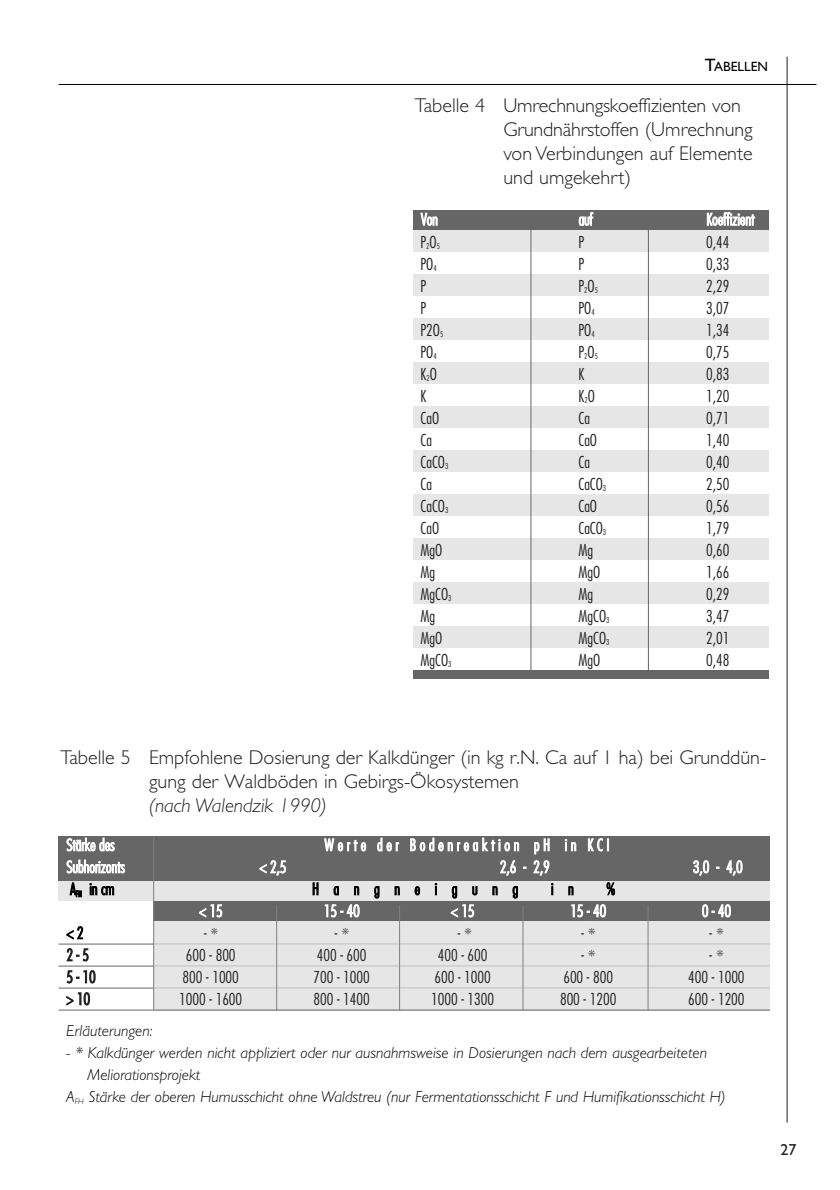
<style>
.page{position:relative;width:840px;height:1190px;background:#fff}
.page>*{position:absolute;margin:0;border:0;box-sizing:border-box;transform-origin:0 0}
.t1{font:300 20px/24px "Gill Sans CE";color:#231f20}
.t2{font:italic 300 20px "Gill Sans CE";color:#231f20}
.t3{font:300 16px "Futura Condensed CE";color:#231f20}
.t4{font:italic 300 16px "Gill Sans CE";color:#000}
.t5{font:300 16px "Futura Condensed CE";letter-spacing:-.005em;color:#fff}
.t6{font:300 16px "Futura Condensed CE";color:#000}
.t7{font:16px "Gill Sans CE";color:#231f20}
.t8{font:13.6px "Gill Sans CE";color:#000}
.s1{font-size:18px}
.s2{font-family:"Gill Sans CE";font-style:italic}
</style>
<div class="page">
<hr style="left:787px;top:57px;width:1px;height:1066px;background:#231f20">
<hr style="left:59px;top:84px;width:757px;height:1px;background:#000">
<div style="left:413px;top:210px;width:356px;height:21px;background:#666"></div>
<div style="left:413px;top:230px;width:356px;height:22px;background:#e6e6e6"></div>
<div style="left:413px;top:274px;width:356px;height:22px;background:#e6e6e6"></div>
<div style="left:413px;top:318px;width:356px;height:22px;background:#e6e6e6"></div>
<div style="left:413px;top:362px;width:356px;height:22px;background:#e6e6e6"></div>
<div style="left:413px;top:406px;width:356px;height:22px;background:#e6e6e6"></div>
<div style="left:413px;top:450px;width:356px;height:22px;background:#e6e6e6"></div>
<div style="left:413px;top:494px;width:356px;height:22px;background:#e6e6e6"></div>
<div style="left:413px;top:538px;width:356px;height:22px;background:#e6e6e6"></div>
<div style="left:413px;top:582px;width:356px;height:22px;background:#e6e6e6"></div>
<div style="left:413px;top:626px;width:356px;height:22px;background:#e6e6e6"></div>
<div style="left:413px;top:670px;width:356px;height:8px;background:#666"></div>
<hr style="left:648px;top:211px;width:1px;height:465px;background:#666">
<hr style="left:530px;top:212px;width:1px;height:464px;background:#666">
<div style="left:154px;top:901px;width:616px;height:20px;background:#666"></div>
<div style="left:59px;top:879px;width:711px;height:22px;background:#e6e6e6"></div>
<div style="left:154px;top:921px;width:616px;height:90px;background:#e6e6e6"></div>
<div style="left:59px;top:836px;width:711px;height:45px;background:#666"></div>
<hr style="left:59px;top:944px;width:711px;height:1px;background:#666">
<hr style="left:154px;top:944px;width:616px;height:1px;background:#fff">
<hr style="left:59px;top:966px;width:711px;height:1px;background:#666">
<hr style="left:154px;top:966px;width:616px;height:1px;background:#fff">
<hr style="left:59px;top:988px;width:711px;height:1px;background:#666">
<hr style="left:59px;top:1010px;width:711px;height:1px;background:#666">
<hr style="left:154px;top:988px;width:616px;height:1px;background:#fff">
<hr style="left:153px;top:837px;width:1px;height:173px;background:#808080">
<hr style="left:399px;top:905px;width:1px;height:105px;background:#808080">
<hr style="left:522px;top:905px;width:1px;height:105px;background:#808080">
<hr style="left:276px;top:905px;width:1px;height:105px;background:#808080">
<hr style="left:648px;top:905px;width:1px;height:105px;background:#808080">
<p class="t8" style="left:705px;top:61px;width:65px"><span class="s1">T</span>ABELLEN</p>
<p class="t1" style="left:503px;top:96px;width:251px;text-indent:-88px">Tabelle 4 Umrechnungskoeffizienten von<br>Grundnährstoffen (Umrechnung von Verbindungen auf Elemente und umgekehrt)</p>
<p class="t5" style="left:421px;top:213px;width:19px">Von</p>
<p class="t5" style="left:579px;top:213px;width:16px">auf</p>
<p class="t5" style="left:706px;top:213px;width:50px">Koeffizient</p>
<p class="t3" style="left:421px;top:235px;width:21px">P<sub>2</sub>O<sub>5</sub></p>
<p class="t3" style="left:578px;top:235px;width:7px">P</p>
<p class="t3" style="left:706px;top:235px;width:25px">0,44</p>
<p class="t3" style="left:421px;top:257px;width:18px">PO<sub>4</sub></p>
<p class="t3" style="left:578px;top:257px;width:7px">P</p>
<p class="t3" style="left:706px;top:257px;width:25px">0,33</p>
<p class="t3" style="left:421px;top:279px;width:7px">P</p>
<p class="t3" style="left:578px;top:279px;width:21px">P<sub>2</sub>O<sub>5</sub></p>
<p class="t3" style="left:706px;top:279px;width:25px">2,29</p>
<p class="t3" style="left:421px;top:301px;width:7px">P</p>
<p class="t3" style="left:578px;top:301px;width:18px">PO<sub>4</sub></p>
<p class="t3" style="left:706px;top:301px;width:25px">3,07</p>
<p class="t3" style="left:421px;top:323px;width:24px">P2O<sub>5</sub></p>
<p class="t3" style="left:578px;top:323px;width:18px">PO<sub>4</sub></p>
<p class="t3" style="left:706px;top:323px;width:25px">1,34</p>
<p class="t3" style="left:421px;top:345px;width:18px">PO<sub>4</sub></p>
<p class="t3" style="left:578px;top:345px;width:21px">P<sub>2</sub>O<sub>5</sub></p>
<p class="t3" style="left:706px;top:345px;width:25px">0,75</p>
<p class="t3" style="left:421px;top:367px;width:18px">K<sub>2</sub>O</p>
<p class="t3" style="left:579px;top:367px;width:7px">K</p>
<p class="t3" style="left:706px;top:367px;width:25px">0,83</p>
<p class="t3" style="left:421px;top:389px;width:7px">K</p>
<p class="t3" style="left:578px;top:389px;width:18px">K<sub>2</sub>O</p>
<p class="t3" style="left:706px;top:389px;width:25px">1,20</p>
<p class="t3" style="left:421px;top:411px;width:20px">CaO</p>
<p class="t3" style="left:578px;top:411px;width:13px">Ca</p>
<p class="t3" style="left:706px;top:411px;width:25px">0,71</p>
<p class="t3" style="left:421px;top:433px;width:13px">Ca</p>
<p class="t3" style="left:578px;top:433px;width:20px">CaO</p>
<p class="t3" style="left:706px;top:433px;width:25px">1,40</p>
<p class="t3" style="left:421px;top:455px;width:29px">CaCO<sub>3</sub></p>
<p class="t3" style="left:578px;top:455px;width:13px">Ca</p>
<p class="t3" style="left:706px;top:455px;width:25px">0,40</p>
<p class="t3" style="left:421px;top:477px;width:13px">Ca</p>
<p class="t3" style="left:579px;top:477px;width:29px">CaCO<sub>3</sub></p>
<p class="t3" style="left:706px;top:477px;width:25px">2,50</p>
<p class="t3" style="left:421px;top:499px;width:29px">CaCO<sub>3</sub></p>
<p class="t3" style="left:578px;top:499px;width:20px">CaO</p>
<p class="t3" style="left:706px;top:499px;width:25px">0,56</p>
<p class="t3" style="left:421px;top:521px;width:20px">CaO</p>
<p class="t3" style="left:578px;top:521px;width:29px">CaCO<sub>3</sub></p>
<p class="t3" style="left:706px;top:521px;width:25px">1,79</p>
<p class="t3" style="left:421px;top:543px;width:23px">MgO</p>
<p class="t3" style="left:578px;top:543px;width:16px">Mg</p>
<p class="t3" style="left:706px;top:543px;width:25px">0,60</p>
<p class="t3" style="left:421px;top:565px;width:16px">Mg</p>
<p class="t3" style="left:579px;top:565px;width:23px">MgO</p>
<p class="t3" style="left:706px;top:565px;width:25px">1,66</p>
<p class="t3" style="left:421px;top:587px;width:32px">MgCO<sub>3</sub></p>
<p class="t3" style="left:578px;top:587px;width:16px">Mg</p>
<p class="t3" style="left:706px;top:587px;width:25px">0,29</p>
<p class="t3" style="left:421px;top:609px;width:16px">Mg</p>
<p class="t3" style="left:579px;top:609px;width:32px">MgCO<sub>3</sub></p>
<p class="t3" style="left:706px;top:609px;width:25px">3,47</p>
<p class="t3" style="left:421px;top:631px;width:23px">MgO</p>
<p class="t3" style="left:578px;top:631px;width:32px">MgCO<sub>3</sub></p>
<p class="t3" style="left:706px;top:631px;width:25px">2,01</p>
<p class="t3" style="left:421px;top:653px;width:32px">MgCO<sub>3</sub></p>
<p class="t3" style="left:578px;top:653px;width:23px">MgO</p>
<p class="t3" style="left:706px;top:653px;width:25px">0,48</p>
<p class="t1" style="left:149px;top:748px;width:619px;text-indent:-88px">Tabelle 5 Empfohlene Dosierung der Kalkdünger (in kg r.N. Ca auf 1 ha) bei Grunddün&shy;gung der Waldböden in Gebirgs-Ökosystemen</p>
<p class="t2" style="left:149px;top:798px;width:179px">(nach Walendzik 1990)</p>
<p class="t5" style="left:66px;top:838px;width:50px">Stärke des</p>
<p class="t5" style="left:324px;top:838px;width:287px">W e r t e d e r B o d e n r e a k t i o n p H i n K C I</p>
<p class="t5" style="left:66px;top:860px;width:60px">Subhorizonts</p>
<p class="t5" style="left:260px;top:860px;width:29px">&lt; 2,5</p>
<p class="t5" style="left:500px;top:860px;width:51px">2,6 - 2,9</p>
<p class="t5" style="left:693px;top:860px;width:51px">3,0 - 4,0</p>
<p class="t6" style="left:70px;top:882px;width:46px">A<sub>FH</sub> in cm</p>
<p class="t6" style="left:312px;top:882px;width:208px">H a n g n e i g u n g</p>
<p class="t6" style="left:551px;top:882px;width:24px">i n</p>
<p class="t6" style="left:607px;top:882px;width:10px">%</p>
<p class="t5" style="left:199px;top:904px;width:25px">&lt; 15</p>
<p class="t5" style="left:324px;top:904px;width:38px">15 - 40</p>
<p class="t5" style="left:451px;top:904px;width:25px">&lt; 15</p>
<p class="t5" style="left:570px;top:904px;width:38px">15 - 40</p>
<p class="t5" style="left:702px;top:904px;width:31px">0 - 40</p>
<p class="t6" style="left:67px;top:926px;width:19px">&lt; 2</p>
<p class="t3" style="left:204px;top:926px;width:15px">- <span class="s2">*</span></p>
<p class="t3" style="left:335px;top:926px;width:15px">- <span class="s2">*</span></p>
<p class="t3" style="left:458px;top:926px;width:15px">- <span class="s2">*</span></p>
<p class="t3" style="left:581px;top:926px;width:15px">- <span class="s2">*</span></p>
<p class="t3" style="left:710px;top:926px;width:15px">- <span class="s2">*</span></p>
<p class="t3" style="left:66px;top:948px;width:24px">2 - 5</p>
<p class="t3" style="left:186px;top:948px;width:51px">600 - 800</p>
<p class="t3" style="left:317px;top:948px;width:51px">400 - 600</p>
<p class="t3" style="left:438px;top:948px;width:51px">400 - 600</p>
<p class="t3" style="left:581px;top:948px;width:15px">- <span class="s2">*</span></p>
<p class="t3" style="left:710px;top:948px;width:15px">- <span class="s2">*</span></p>
<p class="t3" style="left:66px;top:970px;width:31px">5 - 10</p>
<p class="t3" style="left:183px;top:970px;width:58px">800 - 1000</p>
<p class="t3" style="left:314px;top:970px;width:58px">700 - 1000</p>
<p class="t3" style="left:434px;top:970px;width:58px">600 - 1000</p>
<p class="t3" style="left:563px;top:970px;width:51px">600 - 800</p>
<p class="t3" style="left:688px;top:970px;width:58px">400 - 1000</p>
<p class="t3" style="left:66px;top:992px;width:25px">&gt; 10</p>
<p class="t3" style="left:179px;top:992px;width:65px">1000 - 1600</p>
<p class="t3" style="left:314px;top:992px;width:58px">800 - 1400</p>
<p class="t3" style="left:431px;top:992px;width:65px">1000 - 1300</p>
<p class="t3" style="left:560px;top:992px;width:58px">800 - 1200</p>
<p class="t3" style="left:688px;top:992px;width:58px">600 - 1200</p>
<p class="t4" style="left:66px;top:1025px;width:88px">Erläuterungen:</p>
<p class="t4" style="left:66px;top:1047px;width:642px">- * Kalkdünger werden nicht appliziert oder nur ausnahmsweise in Dosierungen nach dem ausgearbeiteten</p>
<p class="t4" style="left:88px;top:1069px;width:114px">Meliorationsprojekt</p>
<p class="t4" style="left:66px;top:1091px;width:661px">A<sub>FH</sub> Stärke der oberen Humusschicht ohne Waldstreu (nur Fermentationsschicht F und Humifikationsschicht H)</p>
<p class="t7" style="left:780px;top:1144px;width:17px">27</p>
</div>
